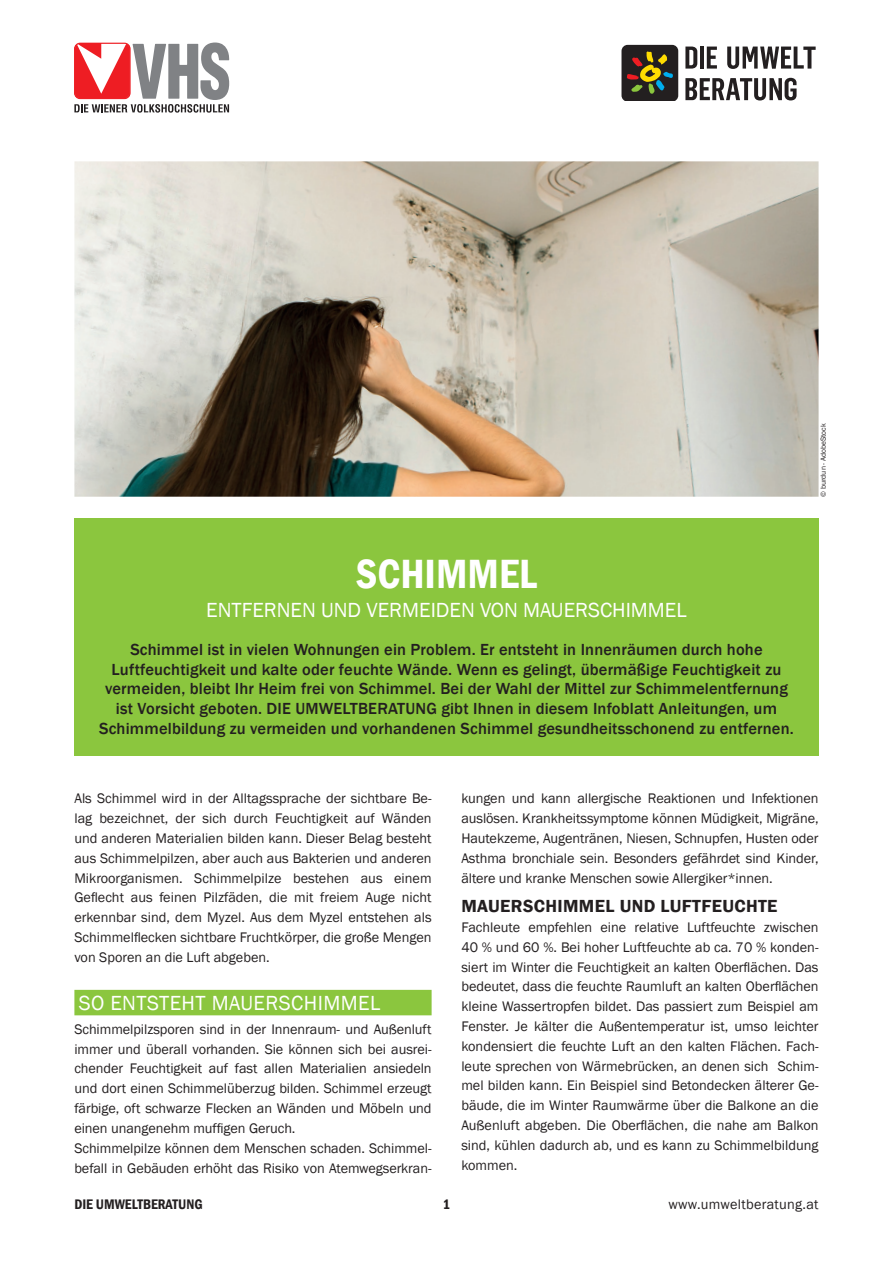
<style>
.page{position:relative;width:893px;height:1263px;background:#fff}
.page>*{position:absolute;margin:0;border:0;box-sizing:border-box;transform-origin:0 0}
.Titel{font:600 condensed 42px "Franklin Gothic";color:#fff}
.Untertitel{font:21px "Franklin Gothic";color:#fff}
.Zwischenüberschrift_1{font:21px "Franklin Gothic";letter-spacing:.02em;color:#fff}
.Zwischenüberschrift_2{font:600 18px "Franklin Gothic";letter-spacing:.02em;color:#231f20}
.Teasertext__5-zeilig____schwarz{font:500 16.5px/19.8px "Franklin Gothic";letter-spacing:.01em;color:#231f20;text-align:center}
.Fliesstext{font:14.25px/19.8px "Franklin Gothic";letter-spacing:-.005em;color:#231f20;text-align:justify}
.Fliesstext-2{font:14.25px "Franklin Gothic";letter-spacing:.02em;color:#231f20}
.t1{font:600 condensed 14.25px "Franklin Gothic";color:#231f20}
.Copywright{font:7.5px "Franklin Gothic";color:#231f20}
</style>
<div class="page">
<img style="left:74px;top:161px;width:745px;height:336px">
<div style="left:74px;top:518px;width:745px;height:238px;background:#8bc63e"></div>
<div style="left:74px;top:990px;width:358px;height:25px;background:#8bc63e"></div>
<svg style="left:74px;top:43px;width:156px;height:70px"></svg>
<svg style="left:685px;top:47px;width:12px;height:22px"></svg>
<hr style="left:700px;top:47px;width:4px;height:22px;background:#231f20">
<svg style="left:707px;top:47px;width:10px;height:22px"></svg>
<svg style="left:727px;top:47px;width:89px;height:22px"></svg>
<svg style="left:685px;top:78px;width:112px;height:22px"></svg>
<svg style="left:621px;top:45px;width:57px;height:55px;background:#453e27"></svg>
<p class="Titel" style="left:356px;top:546px;width:183px">SCHIMMEL</p>
<p class="Untertitel" style="left:206px;top:597px;width:482px">ENTFERNEN UND VERMEIDEN VON MAUERSCHIMMEL</p>
<p class="Teasertext__5-zeilig____schwarz" style="left:130px;top:639px;width:634px">Schimmel ist in vielen Wohnungen ein Problem. Er entsteht in Innenräumen durch hohe</p>
<p class="Teasertext__5-zeilig____schwarz" style="left:99px;top:659px;width:696px">Luftfeuchtigkeit und kalte oder feuchte Wände. Wenn es gelingt, übermäßige Feuchtigkeit zu vermeiden, bleibt Ihr Heim frei von Schimmel. Bei der Wahl der Mittel zur Schimmelentfernung ist Vorsicht geboten. DIE UMWELTBERATUNG gibt Ihnen in diesem Infoblatt Anleitungen, um Schimmelbildung zu vermeiden und vorhandenen Schimmel gesundheitsschonend zu entfernen.</p>
<p class="Copywright" style="left:819px;top:497px;width:75px;rotate:-90deg">© burdun - AdobeStock</p>
<p class="Fliesstext" style="left:74px;top:789px;width:359px">Als Schimmel wird in der Alltagssprache der sichtbare Be&shy;lag bezeichnet, der sich durch Feuchtigkeit auf Wänden und anderen Materialien bilden kann. Dieser Belag besteht aus Schimmelpilzen, aber auch aus Bakterien und anderen Mikroorganismen. Schimmelpilze bestehen aus einem Geflecht aus feinen Pilzfäden, die mit freiem Auge nicht erkennbar sind, dem Myzel. Aus dem Myzel entstehen als Schimmelflecken sichtbare Fruchtkörper, die große Mengen von Sporen an die Luft abgeben.</p>
<p class="Zwischenüberschrift_1" style="left:79px;top:990px;width:303px">SO ENTSTEHT MAUERSCHIMMEL</p>
<p class="Fliesstext" style="left:74px;top:1019px;width:359px">Schimmelpilzsporen sind in der Innenraum- und Außenluft immer und überall vorhanden. Sie können sich bei ausrei&shy;chender Feuchtigkeit auf fast allen Materialien ansiedeln und dort einen Schimmelüberzug bilden. Schimmel erzeugt färbige, oft schwarze Flecken an Wänden und Möbeln und einen unangenehm muffigen Geruch.</p>
<p class="Fliesstext" style="left:74px;top:1138px;width:359px">Schimmelpilze können dem Menschen schaden. Schimmel&shy;befall in Gebäuden erhöht das Risiko von Atemwegserkran-</p>
<p class="Fliesstext" style="left:461px;top:789px;width:359px">kungen und kann allergische Reaktionen und Infektionen auslösen. Krankheitssymptome können Müdigkeit, Migräne, Hautekzeme, Augentränen, Niesen, Schnupfen, Husten oder Asthma bronchiale sein. Besonders gefährdet sind Kinder, ältere und kranke Menschen sowie Allergiker*innen.</p>
<p class="Zwischenüberschrift_2" style="left:461px;top:895px;width:318px">MAUERSCHIMMEL UND LUFTFEUCHTE</p>
<p class="Fliesstext" style="left:461px;top:917px;width:359px">Fachleute empfehlen eine relative Luftfeuchte zwischen 40 % und 60 %. Bei hoher Luftfeuchte ab ca. 70 % konden&shy;siert im Winter die Feuchtigkeit an kalten Oberflächen. Das bedeutet, dass die feuchte Raumluft an kalten Oberflächen kleine Wassertropfen bildet. Das passiert zum Beispiel am Fenster. Je kälter die Außentemperatur ist, umso leichter kondensiert die feuchte Luft an den kalten Flächen. Fach&shy;leute sprechen von Wärmebrücken, an denen sich Schim&shy;mel bilden kann. Ein Beispiel sind Betondecken älterer Ge&shy;bäude, die im Winter Raumwärme über die Balkone an die Außenluft abgeben. Die Oberflächen, die nahe am Balkon sind, kühlen dadurch ab, und es kann zu Schimmelbildung kommen.</p>
<p class="t1" style="left:74px;top:1195px;width:130px">DIE UMWELTBERATUNG</p>
<p class="t1" style="left:443px;top:1195px;width:9px">1</p>
<p class="Fliesstext-2" style="left:668px;top:1195px;width:152px">www.umweltberatung.at</p>
</div>
